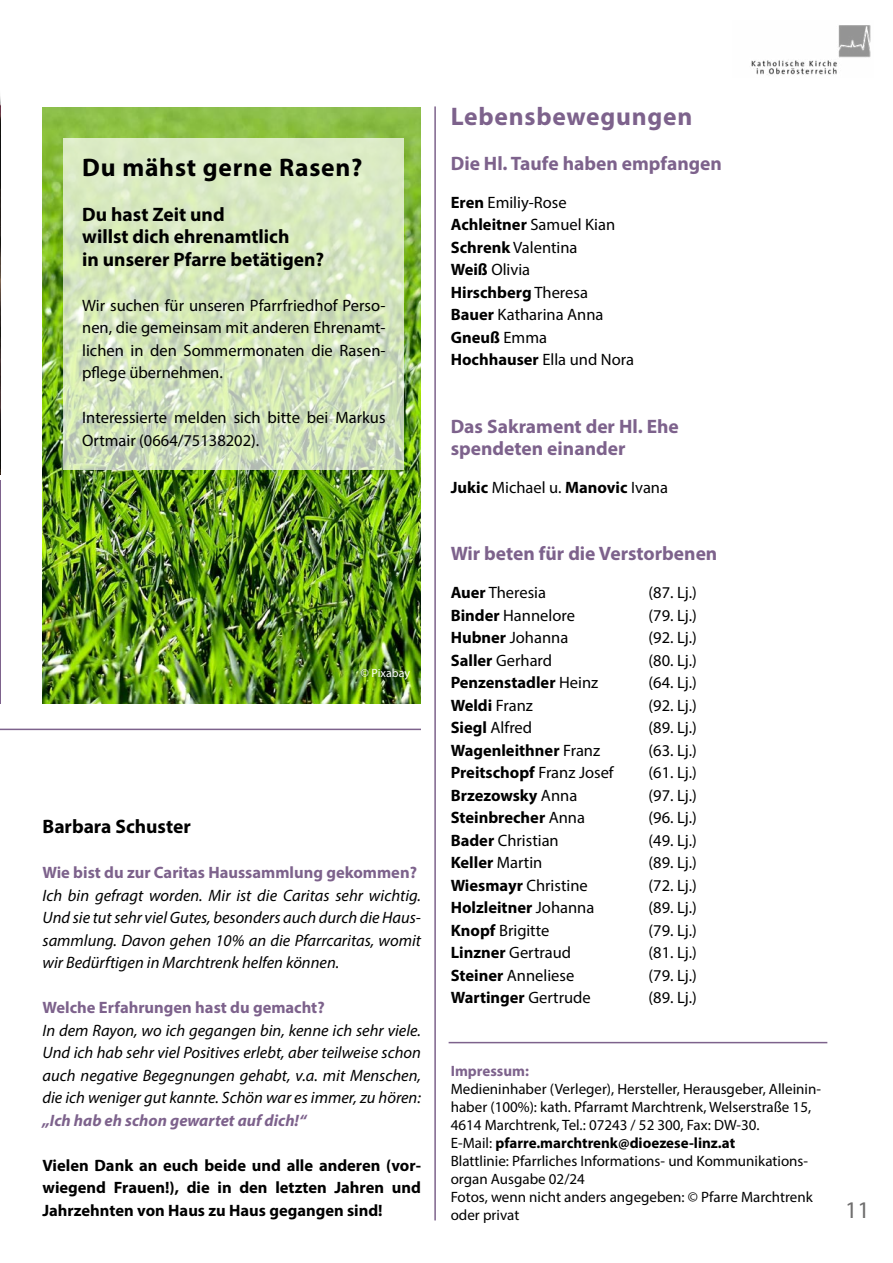
<style>
.page{position:relative;width:893px;height:1263px;background:#fff}
.page>*{position:absolute;margin:0;border:0;box-sizing:border-box;transform-origin:0 0}
.Headline_H1{font:700 25.5px "Myriad Pro";letter-spacing:.03em;color:#000}
.Headline_H1-2{font:700 25.5px "Myriad Pro";letter-spacing:.03em;color:#7d628c}
.t1{font:24px "Myriad Pro";color:#706f6f}
.Subline_H2{font:700 19.5px/22.5px "Myriad Pro";color:#7d628c}
.Subline_H2-2{font:700 19.5px/22.5px "Myriad Pro";color:#000}
.Fließtext{font:16.5px/22.5px "Myriad Pro";color:#000;text-align:justify}
.Fließtext-2{font:italic 16.5px/22.5px "Myriad Pro";color:#000;text-align:justify}
.Fließtext-3{font:700 16.5px/22.5px "Myriad Pro";color:#000;text-align:justify}
.Fließtext-4{font:700 16.5px "Myriad Pro";color:#7d628c}
.Fließtext-5{font:15px/18px "Myriad Pro";color:#000}
.Imressum_H1{font:700 15px "Myriad Pro";color:#7d628c}
.t2{font:12px "Myriad Pro";color:#fff}
.s1{font-weight:700;color:#7d628c}
.s2{font-weight:700}
.s3{font-weight:400}
</style>
<div class="page">
<img style="left:751px;top:25px;width:120px;height:50px">
<hr style="left:0;top:481px;width:1px;height:223px;background:#7d628c">
<img style="left:43px;top:107px;width:378px;height:596px">
<svg style="left:64px;top:138px;width:340px;height:332px;background:#d4e5be"></svg>
<hr style="left:434px;top:106px;width:2px;height:1114px;background:#7d628c">
<hr style="left:449px;top:1042px;width:378px;height:1px;background:#7d628c">
<hr style="left:0;top:729px;width:421px;height:1px;background:#7d628c">
<img style="left:0;top:96px;width:1px;height:379px">
<h1 class="Headline_H1" style="left:82px;top:150px;width:282px">Du mähst gerne Rasen?</h1>
<h2 class="Subline_H2-2" style="left:82px;top:202px;width:243px">Du hast Zeit und<br>willst dich ehrenamtlich<br>in unserer Pfarre betätigen?</h2>
<p class="Fließtext" style="left:82px;top:294px;width:305px">Wir suchen für unseren Pfarrfriedhof Perso&shy;nen, die gemeinsam mit anderen Ehrenamt&shy;lichen in den Sommermonaten die Rasen&shy;pflege übernehmen.</p>
<p class="Fließtext" style="left:82px;top:406px;width:305px">Interessierte melden sich bitte bei Markus<br>Ortmair (0664/75138202).</p>
<p class="t2" style="left:361px;top:666px;width:51px">© Pixabay</p>
<h2 class="Subline_H2-2" style="left:43px;top:815px;width:150px">Barbara Schuster</h2>
<p class="Fließtext-4" style="left:43px;top:862px;width:376px">Wie bist du zur Caritas Haussammlung gekommen?</p>
<p class="Fließtext-2" style="left:43px;top:884px;width:380px">Ich bin gefragt worden. Mir ist die Caritas sehr wichtig.<br>Und sie tut sehr viel Gutes, besonders auch durch die Haus&shy;sammlung. Davon gehen 10% an die Pfarrcaritas, womit wir Bedürftigen in Marchtrenk helfen können.</p>
<p class="Fließtext-4" style="left:43px;top:997px;width:284px">Welche Erfahrungen hast du gemacht?</p>
<p class="Fließtext-2" style="left:43px;top:1019px;width:380px">In dem Rayon, wo ich gegangen bin, kenne ich sehr viele.<br>Und ich hab sehr viel Positives erlebt, aber teilweise schon auch negative Begegnungen gehabt, v.a. mit Menschen, die ich weniger gut kannte. Schön war es immer, zu hören: <span class="s1">„Ich hab eh schon gewartet auf dich!“</span></p>
<p class="Fließtext-3" style="left:43px;top:1153px;width:380px">Vielen Dank an euch beide und alle anderen (vor&shy;wiegend Frauen!), die in den letzten Jahren und Jahrzehnten von Haus zu Haus gegangen sind!</p>
<h1 class="Headline_H1-2" style="left:451px;top:100px;width:243px">Lebensbewegungen</h1>
<h2 class="Subline_H2" style="left:451px;top:152px;width:273px">Die Hl. Taufe haben empfangen</h2>
<p class="Fließtext" style="left:451px;top:191px;width:117px"><span class="s2">Eren</span> Emiliy-Rose</p>
<p class="Fließtext-3" style="left:451px;top:213px;width:166px">Achleitner <span class="s3">Samuel Kian</span></p>
<p class="Fließtext" style="left:451px;top:236px;width:128px"><span class="s2">Schrenk</span> Valentina</p>
<p class="Fließtext" style="left:451px;top:258px;width:81px"><span class="s2">Weiß</span> Olivia</p>
<p class="Fließtext-3" style="left:451px;top:281px;width:139px">Hirschberg <span class="s3">Theresa</span></p>
<p class="Fließtext" style="left:451px;top:303px;width:154px"><span class="s2">Bauer</span> Katharina Anna</p>
<p class="Fließtext-3" style="left:451px;top:326px;width:98px">Gneuß <span class="s3">Emma</span></p>
<p class="Fließtext" style="left:451px;top:348px;width:185px"><span class="s2">Hochhauser</span> Ella und Nora</p>
<h2 class="Subline_H2" style="left:451px;top:414px;width:230px">Das Sakrament der Hl. Ehe spendeten einander</h2>
<p class="Fließtext" style="left:451px;top:476px;width:219px"><span class="s2">Jukic</span> Michael u. <span class="s2">Manovic</span> Ivana</p>
<h2 class="Subline_H2" style="left:451px;top:542px;width:268px">Wir beten für die Verstorbenen</h2>
<p class="Fließtext" style="left:451px;top:581px;width:97px"><span class="s2">Auer</span> Theresia</p>
<p class="Fließtext" style="left:648px;top:581px;width:50px">(87. Lj.)</p>
<p class="Fließtext" style="left:451px;top:603px;width:126px"><span class="s2">Binder</span> Hannelore</p>
<p class="Fließtext" style="left:648px;top:603px;width:50px">(79. Lj.)</p>
<p class="Fließtext" style="left:451px;top:626px;width:119px"><span class="s2">Hubner</span> Johanna</p>
<p class="Fließtext" style="left:648px;top:626px;width:50px">(92. Lj.)</p>
<p class="Fließtext" style="left:451px;top:648px;width:103px"><span class="s2">Saller</span> Gerhard</p>
<p class="Fließtext" style="left:648px;top:648px;width:50px">(80. Lj.)</p>
<p class="Fließtext-3" style="left:451px;top:671px;width:149px">Penzenstadler <span class="s3">Heinz</span></p>
<p class="Fließtext" style="left:648px;top:671px;width:50px">(64. Lj.)</p>
<p class="Fließtext-3" style="left:451px;top:693px;width:84px">Weldi <span class="s3">Franz</span></p>
<p class="Fließtext" style="left:648px;top:693px;width:50px">(92. Lj.)</p>
<p class="Fließtext" style="left:451px;top:716px;width:83px"><span class="s2">Siegl</span> Alfred</p>
<p class="Fließtext" style="left:648px;top:716px;width:50px">(89. Lj.)</p>
<p class="Fließtext-3" style="left:451px;top:738px;width:151px">Wagenleithner <span class="s3">Franz</span></p>
<p class="Fließtext" style="left:648px;top:738px;width:50px">(63. Lj.)</p>
<p class="Fließtext-3" style="left:451px;top:761px;width:165px">Preitschopf <span class="s3">Franz Josef</span></p>
<p class="Fließtext" style="left:648px;top:761px;width:50px">(61. Lj.)</p>
<p class="Fließtext-3" style="left:451px;top:783px;width:128px">Brzezowsky <span class="s3">Anna</span></p>
<p class="Fließtext" style="left:648px;top:783px;width:50px">(97. Lj.)</p>
<p class="Fließtext-3" style="left:451px;top:806px;width:136px">Steinbrecher <span class="s3">Anna</span></p>
<p class="Fließtext" style="left:648px;top:806px;width:50px">(96. Lj.)</p>
<p class="Fließtext" style="left:451px;top:828px;width:110px"><span class="s2">Bader</span> Christian</p>
<p class="Fließtext" style="left:648px;top:828px;width:50px">(49. Lj.)</p>
<p class="Fließtext-3" style="left:451px;top:851px;width:93px">Keller <span class="s3">Martin</span></p>
<p class="Fließtext" style="left:648px;top:851px;width:50px">(89. Lj.)</p>
<p class="Fließtext" style="left:451px;top:873px;width:139px"><span class="s2">Wiesmayr</span> Christine</p>
<p class="Fließtext" style="left:648px;top:873px;width:50px">(72. Lj.)</p>
<p class="Fließtext-3" style="left:451px;top:896px;width:145px">Holzleitner <span class="s3">Johanna</span></p>
<p class="Fließtext" style="left:648px;top:896px;width:50px">(89. Lj.)</p>
<p class="Fließtext" style="left:451px;top:918px;width:100px"><span class="s2">Knopf</span> Brigitte</p>
<p class="Fließtext" style="left:648px;top:918px;width:50px">(79. Lj.)</p>
<p class="Fließtext" style="left:451px;top:941px;width:122px"><span class="s2">Linzner</span> Gertraud</p>
<p class="Fließtext" style="left:648px;top:941px;width:50px">(81. Lj.)</p>
<p class="Fließtext" style="left:451px;top:963px;width:125px"><span class="s2">Steiner</span> Anneliese</p>
<p class="Fließtext" style="left:648px;top:963px;width:50px">(79. Lj.)</p>
<p class="Fließtext-3" style="left:451px;top:986px;width:141px">Wartinger <span class="s3">Gertrude</span></p>
<p class="Fließtext" style="left:648px;top:986px;width:50px">(89. Lj.)</p>
<h1 class="Imressum_H1" style="left:451px;top:1061px;width:80px">Impressum:</h1>
<p class="Fließtext-5" style="left:451px;top:1080px;width:372px">Medieninhaber (Verleger), Hersteller, Herausgeber, Alleinin&shy;haber (100%): kath. Pfarramt Marchtrenk, Welserstraße 15, 4614 Marchtrenk, Tel.: 07243 / 52 300, Fax: DW-30.<br>E-Mail: <span class="s2">pfarre.marchtrenk@dioezese-linz.at</span></p>
<p class="Fließtext-5" style="left:451px;top:1152px;width:359px">Blattlinie: Pfarrliches Informations- und Kommunikations&shy;organ Ausgabe 02/24</p>
<p class="Fließtext-5" style="left:451px;top:1188px;width:364px">Fotos, wenn nicht anders angegeben: © Pfarre Marchtrenk oder privat</p>
<h2 class="t1" style="left:845px;top:1195px;width:26px">11</h2>
</div>
